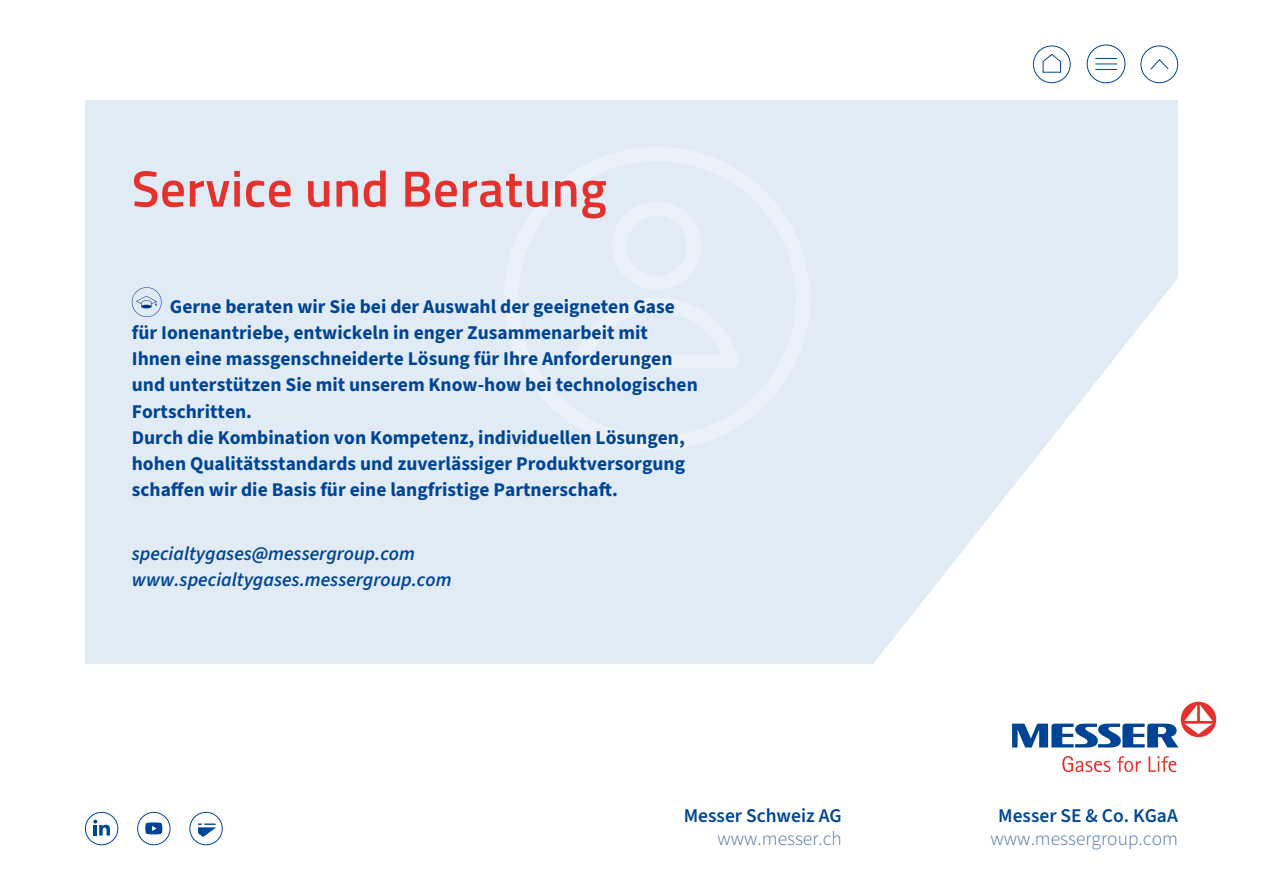
<style>
.page{position:relative;width:1263px;height:893px;background:#fff}
.page>*{position:absolute;margin:0;border:0;box-sizing:border-box;transform-origin:0 0}
.t1{font:600 51px "Titillium Web";letter-spacing:.01em;color:#e4312b}
.t2{font:700 19.5px/26.2px "Source Sans 3";color:#004595}
.t3{font:italic 600 19.5px/26.8px "Source Sans 3";color:#004595}
.t4{font:300 19.5px "Source Sans 3";color:#5275ab}
.t5{font:600 19.5px "Source Sans 3";color:#004595}
</style>
<div class="page">
<div style="left:85px;top:100px;width:1093px;height:563px;background:#e1ebf6"></div>
<div style="left:504px;top:147px;width:306px;height:303px;border:14px solid #fff;border-radius:50%"></div>
<div style="left:612px;top:202px;width:89px;height:88px;border:14px solid #fff;border-radius:50%"></div>
<svg style="left:1062px;top:756px;width:114px;height:16px"></svg>
<svg style="left:1012px;top:724px;width:166px;height:23px"></svg>
<div style="left:1181px;top:702px;width:35px;height:35px;background:#e4312b;border-radius:50%"></div>
<svg style="left:1184px;top:705px;width:28px;height:29px"></svg>
<svg style="left:873px;top:278px;width:305px;height:386px"></svg>
<svg style="left:132px;top:287px;width:30px;height:30px"></svg>
<svg style="left:1150px;top:59px;width:19px;height:11px"></svg>
<div style="left:1141px;top:46px;width:37px;height:37px;border:1px solid #004595;border-radius:50%"></div>
<div style="left:1087px;top:45px;width:38px;height:38px;border:1px solid #004595;border-radius:50%"></div>
<svg style="left:1095px;top:58px;width:22px;height:12px"></svg>
<svg style="left:93px;top:820px;width:17px;height:15px"></svg>
<div style="left:85px;top:812px;width:33px;height:33px;border:1px solid #004595;border-radius:50%"></div>
<svg style="left:145px;top:822px;width:17px;height:12px"></svg>
<div style="left:137px;top:812px;width:33px;height:33px;border:1px solid #004595;border-radius:50%"></div>
<svg style="left:198px;top:823px;width:18px;height:14px"></svg>
<div style="left:189px;top:812px;width:34px;height:33px;border:1px solid #004595;border-radius:50%"></div>
<svg style="left:1042px;top:53px;width:19px;height:20px"></svg>
<div style="left:1033px;top:46px;width:37px;height:37px;border:1px solid #004595;border-radius:50%"></div>
<h1 class="t1" style="left:132px;top:150px;width:476px">Service und Beratung</h1>
<p class="t2" style="left:132px;top:293px;width:567px;text-indent:38px">Gerne beraten wir Sie bei der Auswahl der geeigneten Gase für Ionenantriebe, entwickeln in enger Zusammenarbeit mit Ihnen eine massgenschneiderte Lösung für Ihre Anforderungen und unterstützen Sie mit unserem Know-how bei technologischen Fortschritten.<br>Durch die Kombination von Kompetenz, individuellen Lösungen, hohen Qualitätsstandards und zuverlässiger Produktversorgung schaffen wir die Basis für eine langfristige Partnerschaft.</p>
<p class="t3" style="left:132px;top:540px;width:321px">specialtygases@messergroup.com www.specialtygases.messergroup.com</p>
<p class="t5" style="left:684px;top:803px;width:160px">Messer Schweiz AG</p>
<p class="t4" style="left:717px;top:827px;width:126px">www.messer.ch</p>
<p class="t5" style="left:998px;top:803px;width:181px">Messer SE &amp; Co. KGaA</p>
<p class="t4" style="left:990px;top:827px;width:189px">www.messergroup.com</p>
</div>
